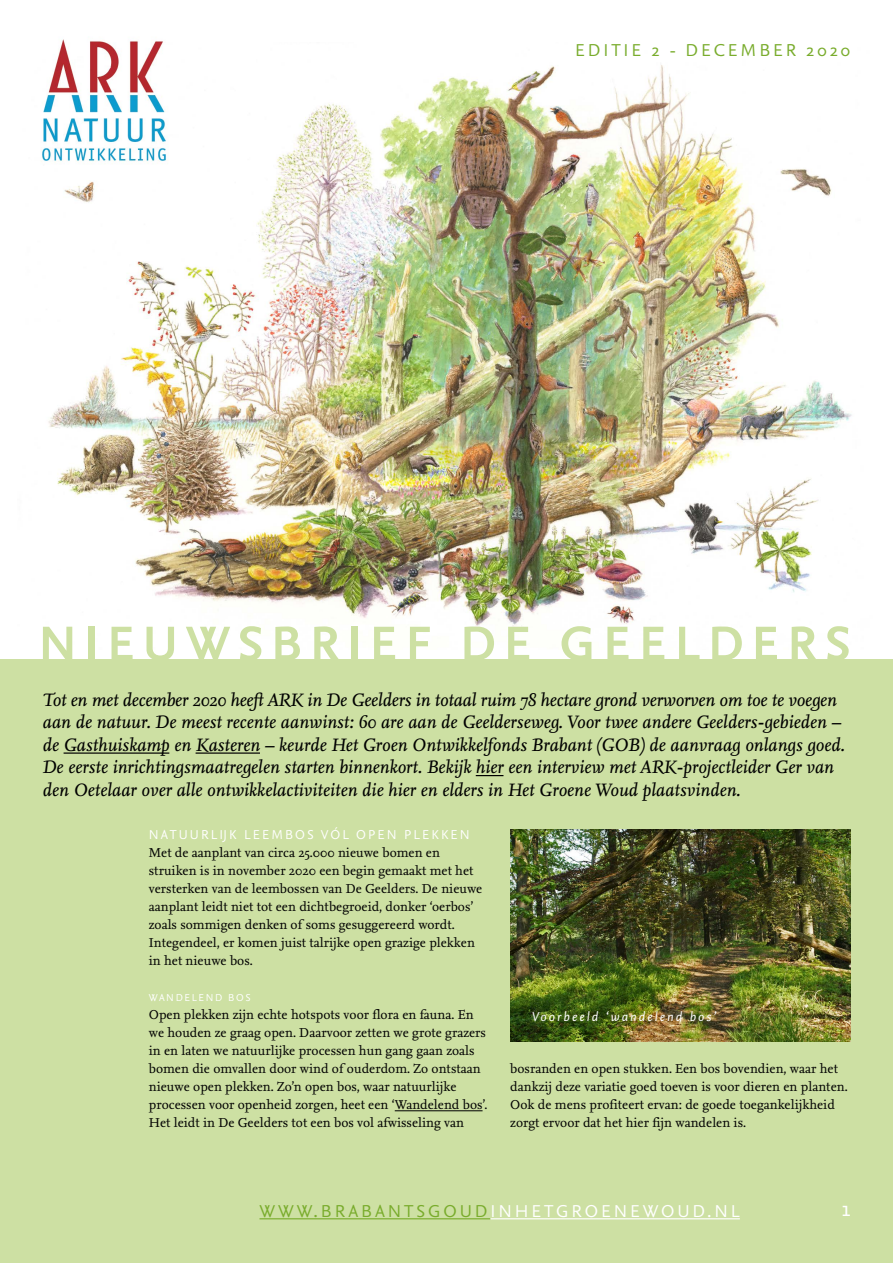
<style>
.page{position:relative;width:893px;height:1263px;background:#fff}
.page>*{position:absolute;margin:0;border:0;box-sizing:border-box;transform-origin:0 0}
.t1{font:700 50.7px "Nexus Sans Pro";letter-spacing:.16em;color:#cde0a3}
.t2{font:22.5px "Nexus Sans Pro";color:#fff}
.t3{font:italic 18.75px/22.5px "Nexus Serif Pro";color:#000}
.t4{font:18px "Nexus Sans Pro";letter-spacing:.16em;color:#fff}
.t5{font:18px "Nexus Sans Pro";letter-spacing:.16em;color:#79ac2c}
.t6{font:13.5px/18px "Nexus Serif Pro";color:#000}
.t7{font:13.5px "Nexus Sans Pro";letter-spacing:.16em;color:#fff}
.t8{font:italic 13.5px "Nexus Sans Pro";letter-spacing:.15em;color:#fff}
.t9{font:10.5px "Nexus Sans Pro";letter-spacing:.16em;color:#fff}
.s1{color:#79ac2c}
</style>
<div class="page">
<img style="left:48px;top:65px;width:804px;height:562px">
<div style="left:0;top:659px;width:893px;height:604px;background:#cde0a3"></div>
<img style="left:41px;top:39px;width:137px;height:135px">
<hr style="left:395px;top:1110px;width:88px;height:1px;background:#000">
<hr style="left:64px;top:752px;width:105px;height:2px;background:#000">
<hr style="left:196px;top:752px;width:64px;height:2px;background:#000">
<svg style="left:476px;top:775px;width:27px;height:1px"></svg>
<img style="left:510px;top:829px;width:340px;height:213px">
<hr style="left:259px;top:1218px;width:231px;height:1px;background:#79ac2c">
<hr style="left:490px;top:1218px;width:250px;height:1px;background:#fff">
<h3 class="t5" style="left:575px;top:36px;width:277px">EDITIE 2 - DECEMBER 2020</h3>
<h1 class="t1" style="left:39px;top:605px;width:813px">NIEUWSBRIEF DE GEELDERS</h1>
<p class="t3" style="left:43px;top:689px;width:804px">Tot en met december 2020 heeft ARK in De Geelders in totaal ruim 78 hectare grond verworven om toe te voegen aan de natuur. De meest recente aanwinst: 60 are aan de Geelderseweg. Voor twee andere Geelders-gebieden – de Gasthuiskamp en Kasteren – keurde Het Groen Ontwikkelfonds Brabant (GOB) de aanvraag onlangs goed.<br>De eerste inrichtingsmaatregelen starten binnenkort. Bekijk hier een interview met ARK-projectleider Ger van den Oetelaar over alle ontwikkelactiviteiten die hier en elders in Het Groene Woud plaatsvinden.</p>
<p class="t7" style="left:149px;top:824px;width:322px">NATUURLIJK LEEMBOS VÓL OPEN PLEKKEN</p>
<p class="t6" style="left:149px;top:843px;width:335px">Met de aanplant van circa 25.000 nieuwe bomen en struiken is in november 2020 een begin gemaakt met het versterken van de leembossen van De Geelders. De nieuwe aanplant leidt niet tot een dichtbegroeid, donker ‘oerbos’ zoals sommigen denken of soms gesuggereerd wordt.<br>Integendeel, er komen juist talrijke open grazige plekken in het nieuwe bos.</p>
<p class="t9" style="left:149px;top:990px;width:103px">WANDELEND BOS</p>
<p class="t6" style="left:149px;top:1005px;width:340px">Open plekken zijn echte hotspots voor flora en fauna. En we houden ze graag open. Daarvoor zetten we grote grazers in en laten we natuurlijke processen hun gang gaan zoals bomen die omvallen door wind of ouderdom. Zo ontstaan nieuwe open plekken. Zo’n open bos, waar natuurlijke processen voor openheid zorgen, heet een ‘Wandelend bos’.<br>Het leidt in De Geelders tot een bos vol afwisseling van</p>
<p class="t8" style="left:531px;top:1006px;width:186px">Voorbeeld ‘wandelend bos’</p>
<p class="t6" style="left:510px;top:1059px;width:339px">bosranden en open stukken. Een bos bovendien, waar het dankzij deze variatie goed toeven is voor dieren en planten.<br>Ook de mens profiteert ervan: de goede toegankelijkheid zorgt ervoor dat het hier fijn wandelen is.</p>
<h3 class="t4" style="left:259px;top:1197px;width:482px"><span class="s1">WWW.BRABANTSGOUD</span>INHETGROENEWOUD.NL</h3>
<h2 class="t2" style="left:842px;top:1191px;width:10px">1</h2>
</div>
